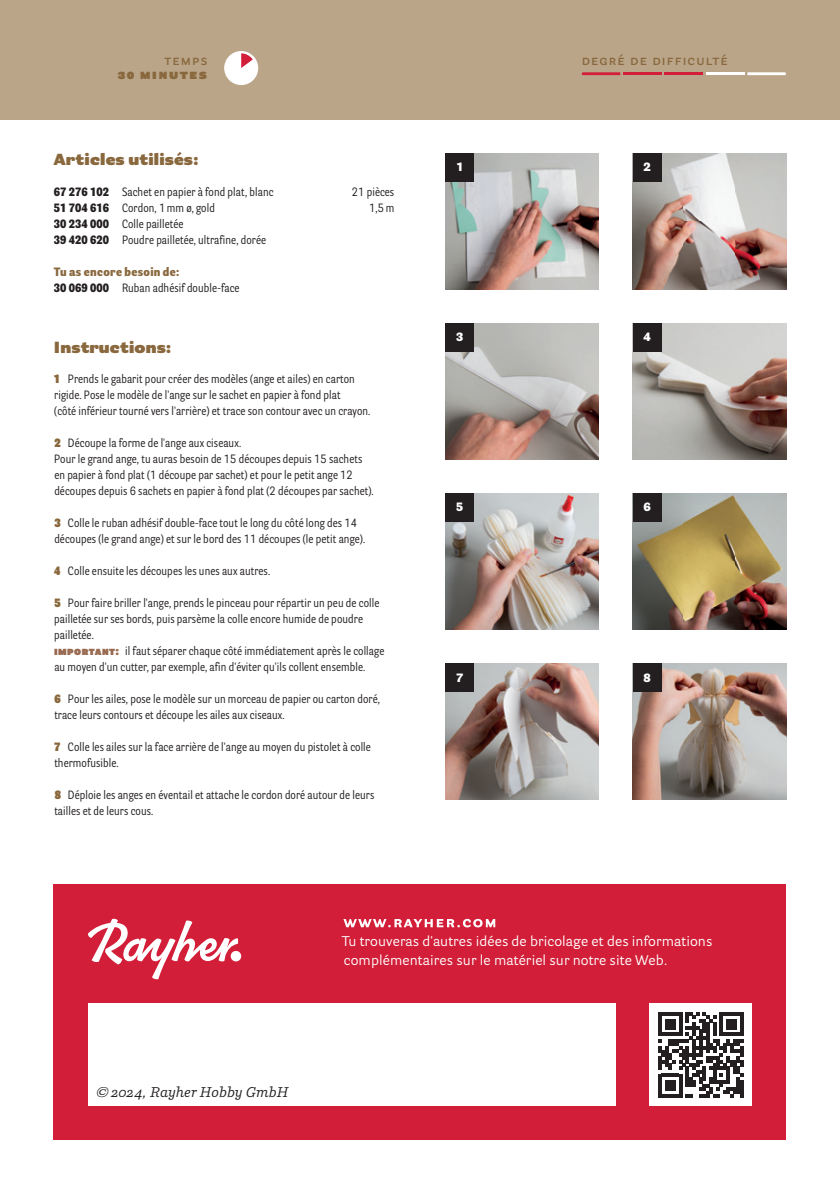
<style>
.page{position:relative;width:840px;height:1191px;background:#fff}
.page>*{position:absolute;margin:0;border:0;box-sizing:border-box;transform-origin:0 0}
.t1{font:900 16px "Parry Grotesque Pro";letter-spacing:.01em;color:#89683d}
.t2{font:14px/18px "Parry Grotesque Pro";letter-spacing:.005em;color:#fff}
.t3{font:600 14px "Parry Grotesque Pro";letter-spacing:.08em;color:#89683d}
.t4{font:italic 14px "Parry Pro";letter-spacing:.01em;color:#231f20}
.t5{font:900 14px "Parry Grotesque Pro";letter-spacing:.08em;color:#89683d}
.t6{font:12px/16px "Parry Grot Con Pro";letter-spacing:.005em;color:#231f20}
.t7{font:900 12px "Parry Grotesque Pro";color:#fff}
.s1{font-weight:900}
.s2{font-weight:900;color:#89683d}
.s3{font-weight:900;color:#996950}
</style>
<div class="page">
<div style="left:54px;top:884px;width:731px;height:256px;background:#d21e38"></div>
<div style="left:0;top:0;width:839px;height:119px;background:#baa589"></div>
<div style="left:88px;top:1003px;width:527px;height:103px;background:#fff"></div>
<img style="left:445px;top:153px;width:153px;height:136px">
<img style="left:445px;top:493px;width:153px;height:136px">
<img style="left:632px;top:323px;width:153px;height:136px">
<img style="left:632px;top:663px;width:153px;height:136px">
<img style="left:445px;top:323px;width:153px;height:136px">
<img style="left:445px;top:663px;width:153px;height:136px">
<img style="left:632px;top:153px;width:153px;height:136px">
<img style="left:632px;top:493px;width:153px;height:136px">
<div style="left:224px;top:51px;width:34px;height:34px;background:#fff;border-radius:50%"></div>
<svg style="left:241px;top:53px;width:12px;height:15px"></svg>
<svg style="left:581px;top:72px;width:39px;height:3px"></svg>
<hr style="left:622px;top:72px;width:39px;height:3px;background:#d21e38">
<hr style="left:664px;top:72px;width:38px;height:3px;background:#d21e38">
<hr style="left:705px;top:72px;width:39px;height:3px;background:#fff">
<svg style="left:747px;top:72px;width:38px;height:3px"></svg>
<svg style="left:343px;top:919px;width:152px;height:8px"></svg>
<svg style="left:88px;top:918px;width:150px;height:61px"></svg>
<div style="left:230px;top:951px;width:11px;height:10px;background:#fff;border-radius:50%"></div>
<div style="left:649px;top:1003px;width:102px;height:103px;background:#fff"></div>
<svg style="left:658px;top:1012px;width:85px;height:85px"></svg>
<div style="left:445px;top:153px;width:28px;height:28px;background:#231f20"></div>
<div style="left:445px;top:493px;width:28px;height:29px;background:#231f20"></div>
<div style="left:445px;top:323px;width:28px;height:28px;background:#231f20"></div>
<div style="left:445px;top:663px;width:28px;height:29px;background:#231f20"></div>
<div style="left:632px;top:153px;width:29px;height:28px;background:#231f20"></div>
<div style="left:632px;top:493px;width:29px;height:29px;background:#231f20"></div>
<div style="left:632px;top:323px;width:29px;height:28px;background:#231f20"></div>
<div style="left:632px;top:663px;width:29px;height:29px;background:#231f20"></div>
<p class="t3" style="left:164px;top:50px;width:44px">temps</p>
<p class="t3" style="left:581px;top:50px;width:148px">degré de difficulté</p>
<p class="t5" style="left:118px;top:63px;width:91px">30 minutes</p>
<h1 class="t1" style="left:54px;top:148px;width:146px">Articles utilisés:</h1>
<p class="t6" style="left:54px;top:184px;width:221px"><span class="s1">67 276 102</span> Sachet en papier à fond plat, blanc</p>
<p class="t6" style="left:351px;top:184px;width:44px">21 pièces</p>
<p class="t6" style="left:54px;top:200px;width:162px"><span class="s1">51 704 616</span> Cordon, 1 mm ø, gold</p>
<p class="t6" style="left:369px;top:200px;width:27px">1,5 m</p>
<p class="t6" style="left:54px;top:216px;width:213px"><span class="s1">30 234 000</span> Colle pailletée<br><span class="s1">39 420 620</span> Poudre pailletée, ultrafine, dorée</p>
<p class="t6" style="left:54px;top:264px;width:187px"><span class="s2">Tu as encore besoin de:<br></span><span class="s1">30 069 000</span> Ruban adhésif double-face</p>
<h1 class="t1" style="left:54px;top:335px;width:119px">Instructions:</h1>
<p class="t6" style="left:54px;top:371px;width:318px"><span class="s2">1</span> Prends le gabarit pour créer des modèles (ange et ailes) en carton rigide. Pose le modèle de l'ange sur le sachet en papier à fond plat<br>(côté inférieur tourné vers l'arrière) et trace son contour avec un crayon.</p>
<p class="t6" style="left:54px;top:435px;width:321px"><span class="s2">2</span> Découpe la forme de l'ange aux ciseaux.<br>Pour le grand ange, tu auras besoin de 15 découpes depuis 15 sachets en papier à fond plat (1 découpe par sachet) et pour le petit ange 12 découpes depuis 6 sachets en papier à fond plat (2 découpes par sachet).</p>
<p class="t6" style="left:54px;top:515px;width:312px"><span class="s2">3</span> Colle le ruban adhésif double-face tout le long du côté long des 14 découpes (le grand ange) et sur le bord des 11 découpes (le petit ange).</p>
<p class="t6" style="left:54px;top:563px;width:217px"><span class="s2">4</span> Colle ensuite les découpes les unes aux autres.</p>
<p class="t6" style="left:54px;top:595px;width:331px"><span class="s2">5</span> Pour faire briller l'ange, prends le pinceau pour répartir un peu de colle pailletée sur ses bords, puis parsème la colle encore humide de poudre pailletée.<br><span class="s3">important:</span> il faut séparer chaque côté immédiatement après le collage au moyen d'un cutter, par exemple, afin d'éviter qu'ils collent ensemble.</p>
<p class="t6" style="left:54px;top:691px;width:327px"><span class="s2">6</span> Pour les ailes, pose le modèle sur un morceau de papier ou carton doré, trace leurs contours et découpe les ailes aux ciseaux.</p>
<p class="t6" style="left:54px;top:739px;width:318px"><span class="s2">7</span> Colle les ailes sur la face arrière de l'ange au moyen du pistolet à colle thermofusible.</p>
<p class="t6" style="left:54px;top:787px;width:321px"><span class="s2">8</span> Déploie les anges en éventail et attache le cordon doré autour de leurs tailles et de leurs cous.</p>
<p class="t7" style="left:456px;top:158px;width:7px">1</p>
<p class="t7" style="left:456px;top:328px;width:9px">3</p>
<p class="t7" style="left:456px;top:498px;width:9px">5</p>
<p class="t7" style="left:456px;top:669px;width:8px">7</p>
<p class="t7" style="left:643px;top:158px;width:9px">2</p>
<p class="t7" style="left:643px;top:328px;width:9px">4</p>
<p class="t7" style="left:643px;top:498px;width:9px">6</p>
<p class="t7" style="left:643px;top:669px;width:9px">8</p>
<p class="t4" style="left:96px;top:1082px;width:194px">© 2024, Rayher Hobby GmbH</p>
<p class="t2" style="left:342px;top:932px;width:372px">Tu trouveras d'autres idées de bricolage et des informations complémentaires sur le matériel sur notre site Web.</p>
</div>
